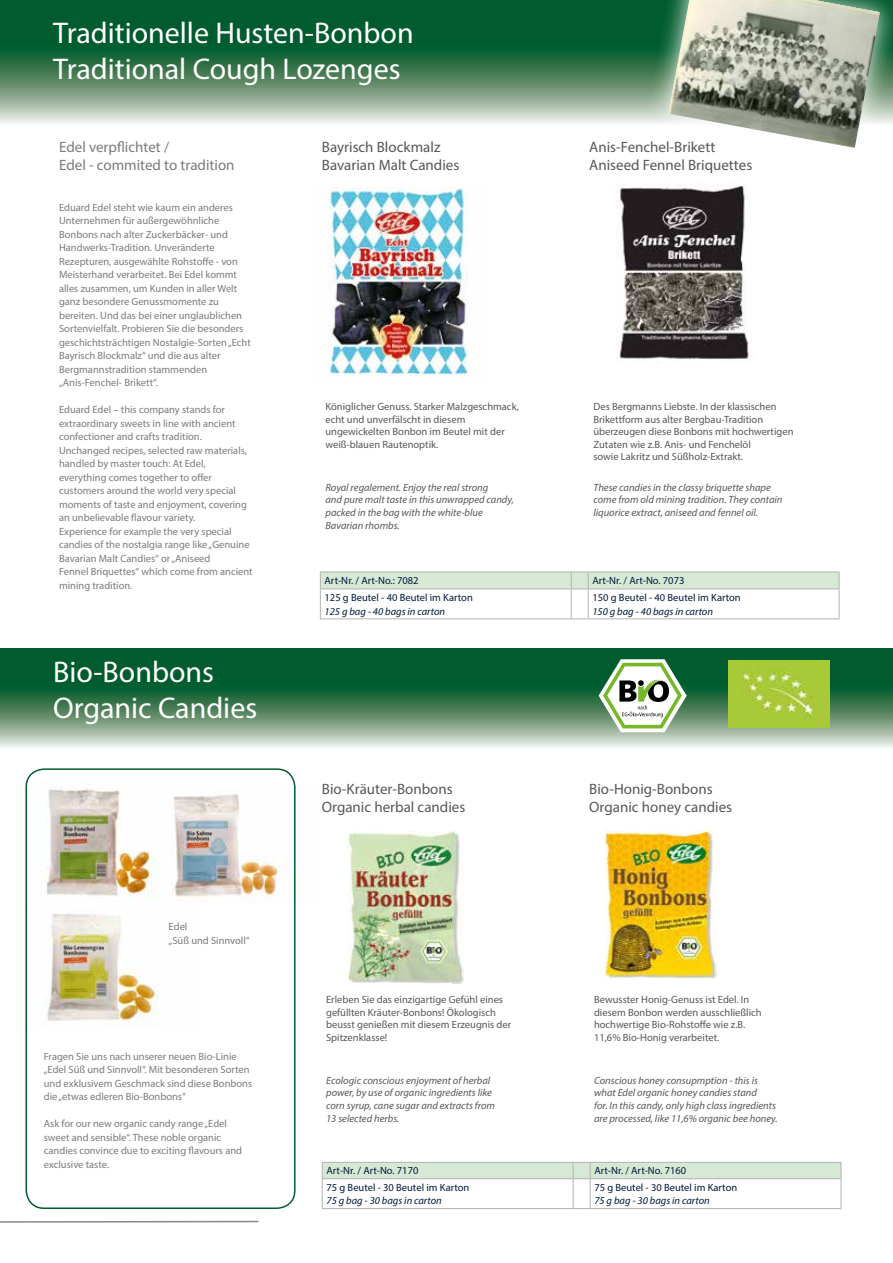
<style>
.page{position:relative;width:893px;height:1263px;background:#fff}
.page>*{position:absolute;margin:0;border:0;box-sizing:border-box;transform-origin:0 0}
.t1{font:30px/36px "Myriad Pro";color:#fff}
.t2{font:15px/18px "Myriad Pro";color:#575756}
.t3{font:15px/18px "Myriad Pro";color:#7c7b7b}
.t4{font:10.5px/13.5px "Myriad Pro";color:#7c7b7b}
.t5{font:10.5px/12.6px "Myriad Pro";color:#575756}
.t6{font:italic 10.5px/12.6px "Myriad Pro";color:#575756}
.t7{font:10.5px "Myriad Pro";color:#001a3b}
.t8{font:italic 10.5px "Myriad Pro";color:#001a3b}
</style>
<div class="page">
<hr style="left:0;top:1221px;width:258px;height:2px;background:#878787">
<svg style="left:320px;top:572px;width:520px;height:47px"></svg>
<svg style="left:0;top:0;width:640px;height:124px;background:#44825d"></svg>
<img style="left:329px;top:187px;width:139px;height:190px">
<img style="left:617px;top:184px;width:135px;height:176px">
<svg style="left:322px;top:1162px;width:520px;height:47px"></svg>
<svg style="left:640px;top:0;width:253px;height:124px;background:#4e8865"></svg>
<img style="left:668px;top:0;width:212px;height:148px">
<svg style="left:0;top:648px;width:893px;height:100px;background:#488460"></svg>
<svg style="left:599px;top:659px;width:88px;height:73px"></svg>
<img style="left:349px;top:831px;width:114px;height:152px">
<img style="left:606px;top:831px;width:111px;height:147px">
<img style="left:25px;top:782px;width:147px;height:121px">
<img style="left:728px;top:660px;width:102px;height:68px">
<img style="left:25px;top:907px;width:132px;height:122px">
<img style="left:172px;top:793px;width:109px;height:109px">
<div style="left:26px;top:768px;width:270px;height:441px;border:2px solid #005d2e;border-radius:18px"></div>
<h1 class="t1" style="left:53px;top:15px;width:362px">Traditionelle Husten-Bonbon<br>Traditional Cough Lozenges</h1>
<h2 class="t3" style="left:59px;top:138px;width:177px">Edel verpflichtet /<br>Edel - commited to tradition</h2>
<p class="t4" style="left:59px;top:200px;width:193px">Eduard Edel steht wie kaum ein anderes Unternehmen für außergewöhnliche Bonbons nach alter Zuckerbäcker- und Handwerks-Tradition. Unveränderte Rezepturen, ausgewählte Rohstoffe - von Meisterhand verarbeitet. Bei Edel kommt alles zusammen, um Kunden in aller Welt ganz besondere Genussmomente zu bereiten. Und das bei einer unglaublichen Sortenvielfalt. Probieren Sie die besonders geschichtsträchtigen Nostalgie-Sorten „Echt Bayrisch Blockmalz“ und die aus alter Bergmannstradition stammenden „Anis-Fenchel- Brikett“.</p>
<p class="t4" style="left:59px;top:403px;width:195px">Eduard Edel – this company stands for extraordinary sweets in line with ancient confectioner and crafts tradition.<br>Unchanged recipes, selected raw materials, handled by master touch: At Edel, everything comes together to offer customers around the world very special moments of taste and enjoyment, covering an unbelievable flavour variety.<br>Experience for example the very special candies of the nostalgia range like „Genuine Bavarian Malt Candies“ or „Aniseed<br>Fennel Briquettes“ which come from ancient mining tradition.</p>
<p class="t5" style="left:325px;top:400px;width:195px">Königlicher Genuss. Starker Malzgeschmack, echt und unverfälscht in diesem ungewickelten Bonbon im Beutel mit der weiß-blauen Rautenoptik.</p>
<p class="t5" style="left:593px;top:400px;width:202px">Des Bergmanns Liebste. In der klassischen Brikettform aus alter Bergbau-Tradition überzeugen diese Bonbons mit hochwertigen Zutaten wie z.B. Anis- und Fenchelöl<br>sowie Lakritz und Süßholz-Extrakt.</p>
<h2 class="t2" style="left:322px;top:138px;width:139px">Bayrisch Blockmalz<br>Bavarian Malt Candies</h2>
<h2 class="t2" style="left:589px;top:138px;width:164px">Anis-Fenchel-Brikett<br>Aniseed Fennel Briquettes</h2>
<p class="t6" style="left:325px;top:481px;width:190px">Royal regalement. Enjoy the real strong<br>and pure malt taste in this unwrapped candy, packed in the bag with the white-blue Bavarian rhombs.</p>
<p class="t6" style="left:593px;top:481px;width:191px">These candies in the classy briquette shape come from old mining tradition. They contain liquorice extract, aniseed and fennel oil.</p>
<p class="t7" style="left:325px;top:574px;width:96px">Art-Nr. / Art-No.: 7082</p>
<p class="t7" style="left:592px;top:574px;width:93px">Art-Nr. / Art-No. 7073</p>
<p class="t7" style="left:325px;top:591px;width:150px">125 g Beutel - 40 Beutel im Karton</p>
<p class="t8" style="left:325px;top:605px;width:122px">125 g bag - 40 bags in carton</p>
<p class="t7" style="left:592px;top:591px;width:150px">150 g Beutel - 40 Beutel im Karton</p>
<p class="t8" style="left:592px;top:605px;width:122px">150 g bag - 40 bags in carton</p>
<h1 class="t1" style="left:53px;top:653px;width:206px">Bio-Bonbons<br>Organic Candies</h1>
<p class="t4" style="left:169px;top:920px;width:82px">Edel<br>„Süß und Sinnvoll“</p>
<p class="t4" style="left:44px;top:1049px;width:210px">Fragen Sie uns nach unserer neuen Bio-Linie „Edel Süß und Sinnvoll“. Mit besonderen Sorten und exklusivem Geschmack sind diese Bonbons die „etwas edleren Bio-Bonbons“</p>
<p class="t4" style="left:44px;top:1117px;width:200px">Ask for our new organic candy range „Edel sweet and sensible“. These noble organic candies convince due to exciting flavours and exclusive taste.</p>
<h2 class="t2" style="left:322px;top:779px;width:145px">Bio-Kräuter-Bonbons<br>Organic herbal candies</h2>
<h2 class="t2" style="left:589px;top:779px;width:144px">Bio-Honig-Bonbons<br>Organic honey candies</h2>
<p class="t5" style="left:326px;top:993px;width:186px">Erleben Sie das einzigartige Gefühl eines gefüllten Kräuter-Bonbons! Ökologisch beusst genießen mit diesem Erzeugnis der Spitzenklasse!</p>
<p class="t5" style="left:594px;top:993px;width:169px">Bewusster Honig-Genuss ist Edel. In diesem Bonbon werden ausschließlich hochwertige Bio-Rohstoffe wie z.B.<br>11,6% Bio-Honig verarbeitet.</p>
<p class="t6" style="left:326px;top:1074px;width:170px">Ecologic conscious enjoyment of herbal power, by use of organic ingredients like corn syrup, cane sugar and extracts from 13 selected herbs.</p>
<p class="t6" style="left:594px;top:1074px;width:185px">Conscious honey consupmption - this is what Edel organic honey candies stand<br>for. In this candy, only high class ingredients are processed, like 11,6% organic bee honey.</p>
<p class="t7" style="left:326px;top:1164px;width:93px">Art-Nr. / Art-No. 7170</p>
<p class="t7" style="left:594px;top:1164px;width:93px">Art-Nr. / Art-No. 7160</p>
<p class="t7" style="left:326px;top:1181px;width:144px">75 g Beutel - 30 Beutel im Karton</p>
<p class="t8" style="left:326px;top:1194px;width:117px">75 g bag - 30 bags in carton</p>
<p class="t7" style="left:594px;top:1181px;width:144px">75 g Beutel - 30 Beutel im Karton</p>
<p class="t8" style="left:594px;top:1194px;width:117px">75 g bag - 30 bags in carton</p>
</div>
